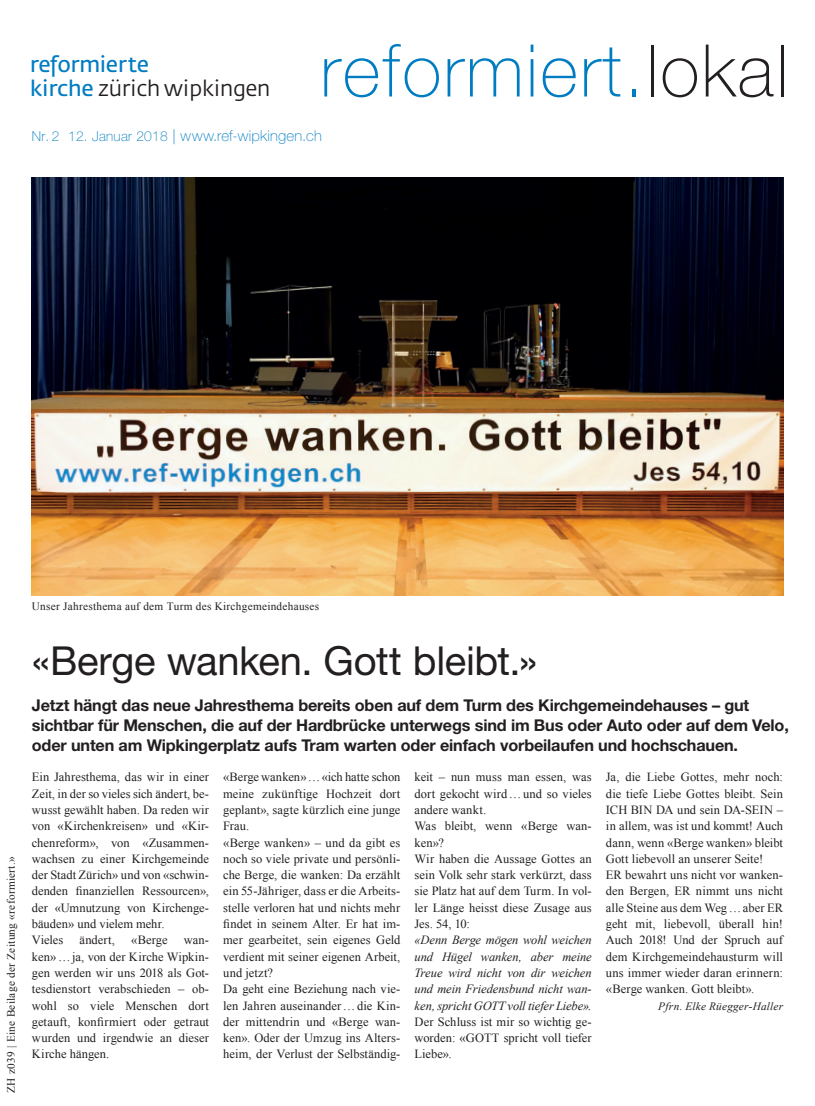
<style>
.page{position:relative;width:815px;height:1106px;background:#fff}
.page>*{position:absolute;margin:0;border:0;box-sizing:border-box;transform-origin:0 0}
.t1{font:100 72.62px "Helvetica Neue LT Std";letter-spacing:.03em;color:#007cc2}
._04_Haupttitel{font:40px "Helvetica Neue LT Std";letter-spacing:-.01em;color:#231f20}
.t2{font:21.75px/24.5px "Fedra Sans";letter-spacing:-.02em;color:#007cc2}
._01a_Lead{font:700 16.25px/20px "Helvetica Neue LT Std";letter-spacing:-.01em;color:#231f20}
.t3{font:100 15px "Helvetica Neue LT Std";letter-spacing:.02em;color:#007cc2}
._00_Fliesstext{font:12.5px/16.2px "Times New Roman";letter-spacing:.005em;color:#231f20;text-align:justify}
._00_Fliesstext-2{font:italic 12.5px/16.2px "Times New Roman";letter-spacing:-.01em;color:#231f20;text-align:justify}
._05_Bildlegende{font:11.25px "Times New Roman";letter-spacing:.025em;color:#231f20}
._03_Autor{font:italic 11.25px "Times New Roman";letter-spacing:.02em;color:#231f20}
.s1{color:#231f20}
.s2{font-size:13.75px}
</style>
<div class="page">
<img style="left:32px;top:177px;width:751px;height:418px">
<p class="t1" style="left:320px;top:29px;width:469px">reformiert.<span class="s1">lokal</span></p>
<p class="t2" style="left:30px;top:53px;width:242px">reformierte<br>kirche <span class="s1">zürich wipkingen</span></p>
<p class="t3" style="left:32px;top:127px;width:292px"><span class="s2">Nr. 2 12. Januar 2018</span> | www.ref-wipkingen.ch</p>
<p class="_05_Bildlegende" style="left:4px;top:1092px;width:238px;rotate:-90deg">ZH z039 | Eine Beilage der Zeitung «reformiert.»</p>
<p class="_05_Bildlegende" style="left:32px;top:598px;width:289px">Unser Jahresthema auf dem Turm des Kirchgemeindehauses</p>
<p class="_04_Haupttitel" style="left:32px;top:637px;width:507px">«Berge wanken. Gott bleibt.»</p>
<p class="_01a_Lead" style="left:32px;top:695px;width:759px">Jetzt hängt das neue Jahresthema bereits oben auf dem Turm des Kirchgemeindehauses – gut sichtbar für Menschen, die auf der Hardbrücke unterwegs sind im Bus oder Auto oder auf dem Velo, oder unten am Wipkingerplatz aufs Tram warten oder einfach vorbeilaufen und hochschauen.</p>
<p class="_00_Fliesstext" style="left:32px;top:768px;width:179px">Ein Jahresthema, das wir in einer Zeit, in der so vieles sich ändert, be&shy;wusst gewählt haben. Da reden wir von «Kirchenkreisen» und «Kir&shy;chenreform», von «Zusammen&shy;wachsen zu einer Kirchgemeinde der Stadt Zürich» und von «schwin&shy;denden finanziellen Ressourcen», der «Umnutzung von Kirchenge&shy;bäuden» und vielem mehr.</p>
<p class="_00_Fliesstext" style="left:32px;top:931px;width:33px">Vieles</p>
<p class="_00_Fliesstext" style="left:80px;top:931px;width:37px">ändert,</p>
<p class="_00_Fliesstext" style="left:131px;top:931px;width:38px">«Berge</p>
<p class="_00_Fliesstext" style="left:32px;top:931px;width:179px;text-indent:152px">wan&shy;ken»…ja, von der Kirche Wipkin&shy;gen werden wir uns 2018 als Got&shy;tesdienstort verabschieden – ob&shy;wohl so viele Menschen dort getauft, konfirmiert oder getraut wurden und irgendwie an dieser Kirche hängen.</p>
<p class="_00_Fliesstext" style="left:223px;top:768px;width:179px">«Berge wanken»…«ich hatte schon meine zukünftige Hochzeit dort geplant», sagte kürzlich eine junge Frau.</p>
<p class="_00_Fliesstext" style="left:223px;top:834px;width:179px">«Berge wanken» – und da gibt es noch so viele private und persönli&shy;che Berge, die wanken: Da erzählt ein 55-Jähriger, dass er die Arbeits&shy;stelle verloren hat und nichts mehr findet in seinem Alter. Er hat im&shy;mer gearbeitet, sein eigenes Geld verdient mit seiner eigenen Arbeit, und jetzt?</p>
<p class="_00_Fliesstext" style="left:223px;top:980px;width:179px">Da geht eine Beziehung nach vie&shy;len Jahren auseinander…die Kin&shy;der mittendrin und «Berge wan&shy;ken». Oder der Umzug ins Alters&shy;heim, der Verlust der Selbständig-</p>
<p class="_00_Fliesstext" style="left:415px;top:768px;width:179px">keit – nun muss man essen, was dort gekocht wird…und so vieles andere wankt.</p>
<p class="_00_Fliesstext" style="left:415px;top:817px;width:179px">Was bleibt, wenn «Berge wan&shy;ken»?</p>
<p class="_00_Fliesstext" style="left:415px;top:850px;width:179px">Wir haben die Aussage Gottes an sein Volk sehr stark verkürzt, dass sie Platz hat auf dem Turm. In vol&shy;ler Länge heisst diese Zusage aus Jes. 54, 10:</p>
<p class="_00_Fliesstext-2" style="left:415px;top:931px;width:179px">«Denn Berge mögen wohl weichen und Hügel wanken, aber meine Treue wird nicht von dir weichen und mein Friedensbund nicht wan&shy;ken, spricht GOTT voll tiefer Liebe».</p>
<p class="_00_Fliesstext" style="left:415px;top:1013px;width:179px">Der Schluss ist mir so wichtig ge&shy;worden: «GOTT spricht voll tiefer Liebe».</p>
<p class="_00_Fliesstext" style="left:606px;top:768px;width:179px">Ja, die Liebe Gottes, mehr noch: die tiefe Liebe Gottes bleibt. Sein ICH BIN DA und sein DA-SEIN – in allem, was ist und kommt! Auch dann, wenn «Berge wanken» bleibt Gott liebevoll an unserer Seite!</p>
<p class="_00_Fliesstext" style="left:606px;top:866px;width:179px">ER bewahrt uns nicht vor wanken&shy;den Bergen, ER nimmt uns nicht alle Steine aus dem Weg…aber ER geht mit, liebevoll, überall hin!<br>Auch 2018! Und der Spruch auf dem Kirchgemeindehausturm will uns immer wieder daran erinnern: «Berge wanken. Gott bleibt».</p>
<p class="_03_Autor" style="left:658px;top:998px;width:126px">Pfrn. Elke Rüegger-Haller</p>
</div>
